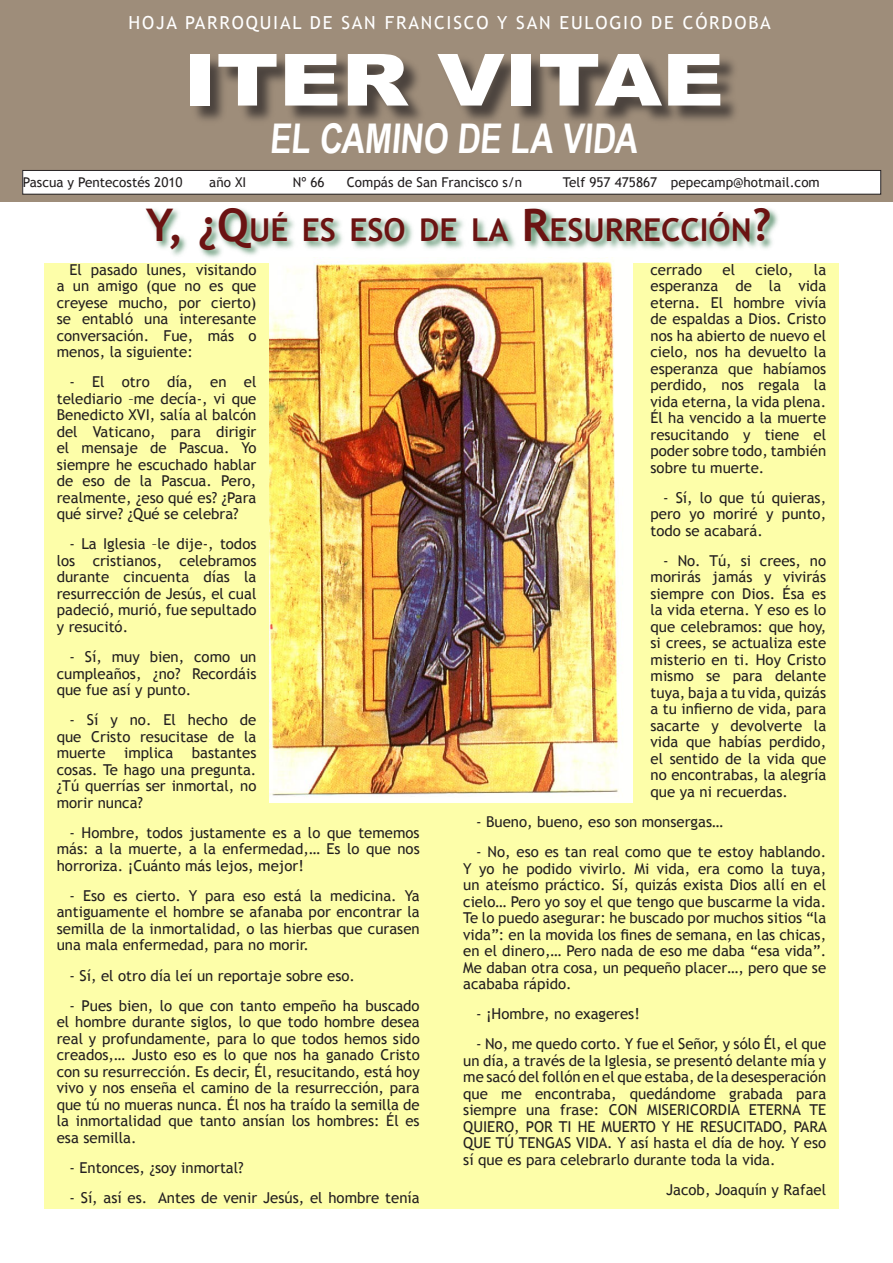
<style>
.page{position:relative;width:893px;height:1263px;background:#fff}
.page>*{position:absolute;margin:0;border:0;box-sizing:border-box;transform-origin:0 0}
.t1{font:900 72px "Arial";color:#fff;scale:1.2 1}
.t2{font:700 40.95px "Arial Narrow";color:#fff;scale:.95 1}
.t3{font:700 31.5px "Trebuchet MS";color:#6b1312}
.t4{font:18px "Trebuchet MS";letter-spacing:.1em;color:#fff}
.t5{font:15px/16.5px "Trebuchet MS";color:#231f20;text-align:justify}
.t6{font:13.5px "Trebuchet MS";color:#231f20}
.s1{font-size:45px}
</style>
<div class="page">
<div style="left:0;top:0;width:893px;height:201px;background:#9e8d7a"></div>
<div style="left:191px;top:55px;width:550px;height:71px;background:#231f20;opacity:.68"></div>
<div style="left:23px;top:170px;width:858px;height:24px;background:#fff"></div>
<div style="left:23px;top:170px;width:858px;height:24px;border:1px solid #231f20"></div>
<svg style="left:147px;top:208px;width:631px;height:50px"></svg>
<div style="left:44px;top:264px;width:795px;height:945px;background:#fdfea9"></div>
<img style="left:269px;top:261px;width:363px;height:541px">
<p class="t4" style="left:129px;top:12px;width:644px">HOJA PARROQUIAL DE SAN FRANCISCO Y SAN EULOGIO DE CÓRDOBA</p>
<p class="t1" style="left:183px;top:28px;width:453px">ITER VITAE</p>
<p class="t2" style="left:269px;top:108px;width:394px">EL CAMINO DE LA VIDA</p>
<p class="t6" style="left:23px;top:175px;width:161px">Pascua y Pentecostés 2010</p>
<p class="t6" style="left:209px;top:175px;width:39px">año XI</p>
<p class="t6" style="left:293px;top:175px;width:33px">Nº 66</p>
<p class="t6" style="left:347px;top:175px;width:177px">Compás de San Francisco s/n</p>
<p class="t6" style="left:563px;top:175px;width:258px">Telf 957 475867 pepecamp@hotmail.com</p>
<p class="t3" style="left:146px;top:210px;width:627px"><span class="s1">Y, ¿Q</span>UÉ ES ESO DE LA <span class="s1">R</span>ESURRECCIÓN<span class="s1">?</span></p>
<p class="t5" style="left:57px;top:261px;width:201px;text-indent:13px">El pasado lunes, visitando a un amigo (que no es que creyese mucho, por cierto) se entabló una interesante conversación. Fue, más o menos, la siguiente:</p>
<p class="t5" style="left:57px;top:374px;width:201px;text-indent:13px">- El otro día, en el telediario –me decía-, vi que Benedicto XVI, salía al balcón del Vaticano, para dirigir el mensaje de Pascua. Yo siempre he escuchado hablar de eso de la Pascua. Pero, realmente, ¿eso qué es? ¿Para qué sirve? ¿Qué se celebra?</p>
<p class="t5" style="left:57px;top:536px;width:201px;text-indent:13px">- La Iglesia –le dije-, todos los cristianos, celebramos durante cincuenta días la resurrección de Jesús, el cual padeció, murió, fue sepultado y resucitó.</p>
<p class="t5" style="left:57px;top:649px;width:201px;text-indent:13px">- Sí, muy bien, como un cumpleaños, ¿no? Recordáis que fue así y punto.</p>
<p class="t5" style="left:57px;top:712px;width:201px;text-indent:13px">- Sí y no. El hecho de que Cristo resucitase de la muerte implica bastantes cosas. Te hago una pregunta. ¿Tú querrías ser inmortal, no morir nunca?</p>
<p class="t5" style="left:57px;top:824px;width:364px;text-indent:13px">- Hombre, todos justamente es a lo que tememos más: a la muerte, a la enfermedad,… Es lo que nos horroriza. ¡Cuánto más lejos, mejor!</p>
<p class="t5" style="left:57px;top:887px;width:364px;text-indent:13px">- Eso es cierto. Y para eso está la medicina. Ya antiguamente el hombre se afanaba por encontrar la semilla de la inmortalidad, o las hierbas que curasen una mala enfermedad, para no morir.</p>
<p class="t5" style="left:70px;top:967px;width:287px">- Sí, el otro día leí un reportaje sobre eso.</p>
<p class="t5" style="left:57px;top:997px;width:364px;text-indent:13px">- Pues bien, lo que con tanto empeño ha buscado el hombre durante siglos, lo que todo hombre desea real y profundamente, para lo que todos hemos sido creados,… Justo eso es lo que nos ha ganado Cristo con su resurrección. Es decir, Él, resucitando, está hoy vivo y nos enseña el camino de la resurrección, para que tú no mueras nunca. Él nos ha traído la semilla de la inmortalidad que tanto ansían los hombres: Él es esa semilla.</p>
<p class="t5" style="left:70px;top:1159px;width:176px">- Entonces, ¿soy inmortal?</p>
<p class="t5" style="left:70px;top:1189px;width:352px">- Sí, así es. Antes de venir Jesús, el hombre tenía</p>
<p class="t5" style="left:650px;top:261px;width:177px;text-indent:163px">la esperanza de la vida eterna. El hombre vivía de espaldas a Dios. Cristo nos ha abierto de nuevo el cielo, nos ha devuelto la esperanza que habíamos perdido, nos regala la vida eterna, la vida plena.<br>Él ha vencido a la muerte resucitando y tiene el poder sobre todo, también sobre tu muerte.</p>
<p class="t5" style="left:650px;top:489px;width:177px;text-indent:13px">- Sí, lo que tú quieras, pero yo moriré y punto, todo se acabará.</p>
<p class="t5" style="left:650px;top:553px;width:177px;text-indent:13px">- No. Tú, si crees, no morirás jamás y vivirás siempre con Dios. Ésa es la vida eterna. Y eso es lo que celebramos: que hoy, si crees, se actualiza este misterio en ti. Hoy Cristo mismo se para delante tuya, baja a tu vida, quizás a tu infierno de vida, para sacarte y devolverte la vida que habías perdido, el sentido de la vida que no encontrabas, la alegría que ya ni recuerdas.</p>
<p class="t5" style="left:476px;top:814px;width:249px">- Bueno, bueno, eso son monsergas…</p>
<p class="t5" style="left:463px;top:844px;width:364px;text-indent:13px">- No, eso es tan real como que te estoy hablando.<br>Y yo he podido vivirlo. Mi vida, era como la tuya, un ateísmo práctico. Sí, quizás exista Dios allí en el cielo… Pero yo soy el que tengo que buscarme la vida.<br>Te lo puedo asegurar: he buscado por muchos sitios “la vida”: en la movida los fines de semana, en las chicas, en el dinero,… Pero nada de eso me daba “esa vida”.<br>Me daban otra cosa, un pequeño placer…, pero que se acababa rápido.</p>
<p class="t5" style="left:476px;top:1006px;width:165px">- ¡Hombre, no exageres!</p>
<p class="t5" style="left:463px;top:1036px;width:365px;text-indent:13px">- No, me quedo corto. Y fue el Señor, y sólo Él, el que un día, a través de la Iglesia, se presentó delante mía y me sacó del follón en el que estaba, de la desesperación que me encontraba, quedándome grabada para siempre una frase: CON MISERICORDIA ETERNA TE QUIERO, POR TI HE MUERTO Y HE RESUCITADO, PARA QUE TÚ TENGAS VIDA. Y así hasta el día de hoy. Y eso sí que es para celebrarlo durante toda la vida.</p>
<p class="t5" style="left:666px;top:1182px;width:162px">Jacob, Joaquín y Rafael</p>
<p class="t5" style="left:650px;top:261px;width:53px">cerrado</p>
<p class="t5" style="left:722px;top:261px;width:14px">el</p>
<p class="t5" style="left:756px;top:261px;width:39px">cielo,</p>
</div>
